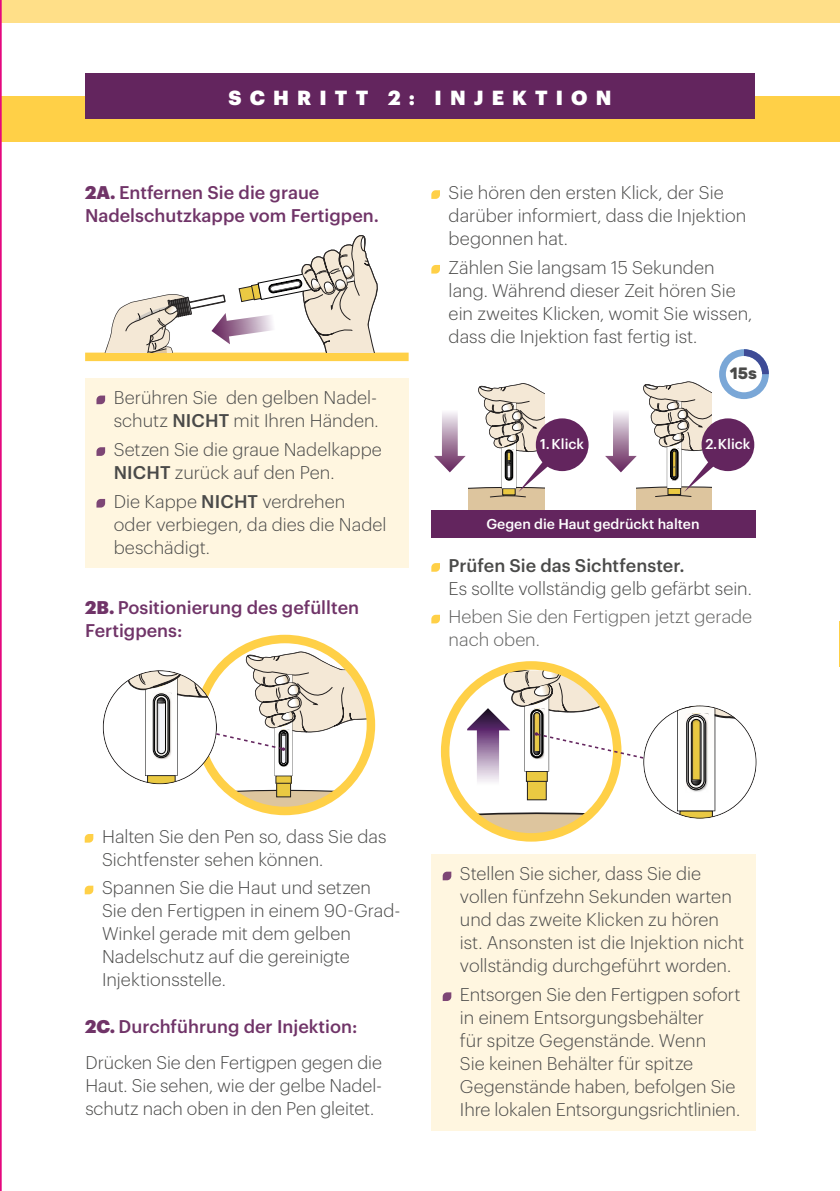
<style>
.page{position:relative;width:840px;height:1191px;background:#fff}
.page>*{position:absolute;margin:0;border:0;box-sizing:border-box;transform-origin:0 0}
.t1{font:900 20px "Graphik";letter-spacing:.405em;color:#fff}
.t2{font:300 18px/23px "Graphik";color:#4a4a49}
.t3{font:500 18px/23px "Graphik";color:#703468}
.t4{font:300 18px/23px "Graphik";color:#60605f}
.t5{font:500 18px "Graphik";color:#4a4a49}
.t6{font:700 16.4px "Rubik";color:#4a4a49;scale:.96 1}
.t7{font:500 14px "Graphik";color:#fff}
.s1{font-weight:900}
.s2{font-weight:500}
.s3{font-weight:900;color:#703468}
.s4{font-weight:500;color:#703468}
</style>
<div class="page">
<div style="left:0;top:0;width:839px;height:23px;background:#ffdf88"></div>
<div style="left:0;top:96px;width:839px;height:46px;background:#ffd047"></div>
<hr style="left:839px;top:621px;width:1px;height:45px;background:#ffd047">
<svg style="left:85px;top:834px;width:8px;height:8px"></svg>
<svg style="left:85px;top:885px;width:8px;height:9px"></svg>
<div style="left:431px;top:854px;width:324px;height:276px;background:#fff6e0"></div>
<svg style="left:442px;top:871px;width:9px;height:9px"></svg>
<svg style="left:442px;top:992px;width:9px;height:9px"></svg>
<svg style="left:431px;top:190px;width:9px;height:9px"></svg>
<svg style="left:431px;top:265px;width:9px;height:8px"></svg>
<svg style="left:431px;top:563px;width:9px;height:9px"></svg>
<svg style="left:431px;top:615px;width:9px;height:8px"></svg>
<div style="left:85px;top:74px;width:669px;height:45px;background:#63255e"></div>
<div style="left:85px;top:378px;width:323px;height:190px;background:#fff6e0"></div>
<svg style="left:96px;top:395px;width:9px;height:9px"></svg>
<svg style="left:96px;top:447px;width:9px;height:9px"></svg>
<svg style="left:96px;top:499px;width:9px;height:8px"></svg>
<div style="left:85px;top:352px;width:323px;height:9px;background:#ffd047"></div>
<div style="left:194px;top:635px;width:181px;height:180px;border:9px solid #ffd047;border-radius:50%"></div>
<svg style="left:445px;top:665px;width:310px;height:172px"></svg>
<svg style="left:103px;top:651px;width:268px;height:160px"></svg>
<svg style="left:105px;top:235px;width:273px;height:117px"></svg>
<div style="left:535px;top:418px;width:53px;height:53px;background:#63255e;border-radius:50%"></div>
<svg style="left:434px;top:383px;width:115px;height:127px"></svg>
<svg style="left:605px;top:349px;width:163px;height:165px"></svg>
<div style="left:431px;top:510px;width:324px;height:27px;background:#63255e"></div>
<hr style="left:0;top:0;width:2px;height:1191px;background:#e5077e">
<p class="t1" style="left:228px;top:82px;width:384px">SCHRITT 2: INJEKTION</p>
<p class="t3" style="left:85px;top:179px;width:295px"><span class="s1">2A.</span> Entfernen Sie die graue<br>Nadelschutzkappe vom Fertigpen.</p>
<p class="t2" style="left:114px;top:385px;width:266px">Berühren Sie den gelben Nadel&shy;schutz <span class="s2">NICHT</span> mit Ihren Händen.</p>
<p class="t2" style="left:114px;top:436px;width:269px">Setzen Sie die graue Nadelkappe<br><span class="s2">NICHT</span> zurück auf den Pen.</p>
<p class="t2" style="left:114px;top:488px;width:274px">Die Kappe <span class="s2">NICHT</span> verdrehen oder verbiegen, da dies die Nadel beschädigt.</p>
<p class="t3" style="left:85px;top:594px;width:275px"><span class="s1">2B.</span> Positionierung des gefüllten<br>Fertigpens:</p>
<p class="t2" style="left:448px;top:179px;width:299px">Sie hören den ersten Klick, der Sie darüber informiert, dass die Injektion begonnen hat.</p>
<p class="t2" style="left:448px;top:254px;width:305px">Zählen Sie langsam 15 Sekunden lang. Während dieser Zeit hören Sie ein zweites Klicken, womit Sie wissen, dass die Injektion fast fertig ist.</p>
<p class="t6" style="left:729px;top:363px;width:30px">15s</p>
<p class="t7" style="left:540px;top:433px;width:45px">1. Klick</p>
<p class="t7" style="left:705px;top:433px;width:47px">2. Klick</p>
<p class="t7" style="left:486px;top:513px;width:214px">Gegen die Haut gedrückt halten</p>
<p class="t5" style="left:448px;top:551px;width:237px">Prüfen Sie das Sichtfenster.</p>
<p class="t2" style="left:448px;top:575px;width:304px">Es sollte vollständig gelb gefärbt sein.</p>
<p class="t4" style="left:448px;top:604px;width:305px">Heben Sie den Fertigpen jetzt gerade nach oben.</p>
<p class="t2" style="left:102px;top:823px;width:286px">Halten Sie den Pen so, dass Sie das<br>Sichtfenster sehen können.</p>
<p class="t2" style="left:102px;top:875px;width:300px">Spannen Sie die Haut und setzen<br>Sie den Fertigpen in einem 90-Grad-<br>Winkel gerade mit dem gelben<br>Nadelschutz auf die gereinigte<br>Injektionsstelle.</p>
<p class="t2" style="left:85px;top:1007px;width:298px;line-height:36.2px"><span class="s3">2C.</span> <span class="s4">Durchführung der Injektion:<br></span>Drücken Sie den Fertigpen gegen die</p>
<p class="t2" style="left:85px;top:1073px;width:298px">Haut. Sie sehen, wie der gelbe Nadel&shy;schutz nach oben in den Pen gleitet.</p>
<p class="t2" style="left:459px;top:861px;width:285px">Stellen Sie sicher, dass Sie die vollen fünfzehn Sekunden warten und das zweite Klicken zu hören ist. Ansonsten ist die Injektion nicht vollständig durchgeführt worden.</p>
<p class="t2" style="left:459px;top:981px;width:282px">Entsorgen Sie den Fertigpen sofort in einem Entsorgungsbehälter<br>für spitze Gegenstände. Wenn<br>Sie keinen Behälter für spitze Gegenstände haben, befolgen Sie Ihre lokalen Entsorgungsrichtlinien.</p>
</div>
